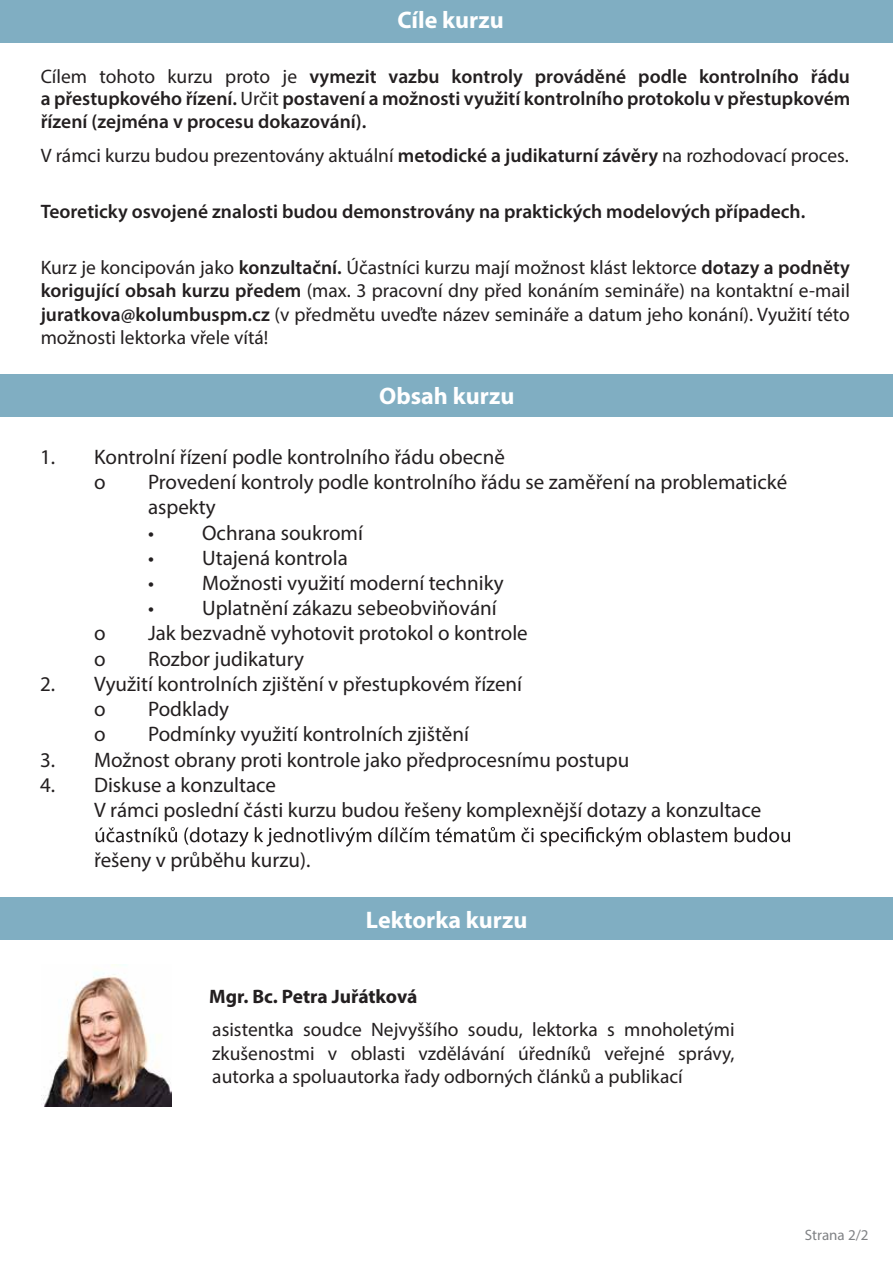
<style>
.page{position:relative;width:893px;height:1263px;background:#fff}
.page>*{position:absolute;margin:0;border:0;box-sizing:border-box;transform-origin:0 0}
.t1{font:700 24px "Myriad Pro";color:#fff}
.t2{font:21px/25.2px "Myriad Pro";color:#231f20}
.t3{font:19.5px/23.4px "Myriad Pro";color:#231f20;text-align:justify}
.t4{font:600 19.5px/22.6px "Myriad Pro";color:#231f20;text-align:justify}
.t5{font:700 19.5px "Myriad Pro";color:#231f20}
.t6{font:15px "Myriad Pro";color:#808285}
.s1{font-weight:400}
.s2{font-weight:600}
</style>
<div class="page">
<div style="left:0;top:1px;width:893px;height:42px;background:#80aec2"></div>
<div style="left:1px;top:897px;width:892px;height:42px;background:#80aec2"></div>
<div style="left:0;top:374px;width:893px;height:42px;background:#80aec2"></div>
<svg style="left:96px;top:827px;width:694px;height:20px"></svg>
<img style="left:41px;top:965px;width:130px;height:141px">
<p class="t1" style="left:397px;top:4px;width:108px">Cíle kurzu</p>
<p class="t4" style="left:41px;top:65px;width:811px"><span class="s1">Cílem tohoto kurzu proto je</span> vymezit vazbu kontroly prováděné podle kontrolního řádu a přestupkového řízení. <span class="s1">Určit</span> postavení a možnosti využití kontrolního protokolu v přestupkovém řízení (zejména v procesu dokazování).</p>
<p class="t3" style="left:41px;top:144px;width:809px">V rámci kurzu budou prezentovány aktuální <span class="s2">metodické a judikaturní závěry</span> na rozhodovací proces.</p>
<p class="t4" style="left:41px;top:200px;width:766px">Teoreticky osvojené znalosti budou demonstrovány na praktických modelových případech.</p>
<p class="t3" style="left:41px;top:255px;width:811px">Kurz je koncipován jako <span class="s2">konzultační.</span> Účastníci kurzu mají možnost klást lektorce <span class="s2">dotazy a podněty korigující obsah kurzu předem</span> (max. 3 pracovní dny před konáním semináře) na kontaktní e-mail <span class="s2">juratkova@kolumbuspm.cz</span> (v předmětu uveďte název semináře a datum jeho konání). Využití této možnosti lektorka vřele vítá!</p>
<p class="t1" style="left:379px;top:381px;width:137px">Obsah kurzu</p>
<p class="t2" style="left:94px;top:444px;width:412px;text-indent:-54px">1. Kontrolní řízení podle kontrolního řádu obecně o</p>
<p class="t2" style="left:148px;top:469px;width:641px">Provedení kontroly podle kontrolního řádu se zaměření na problematické aspekty</p>
<p class="t2" style="left:148px;top:520px;width:216px">• Ochrana soukromí</p>
<p class="t2" style="left:148px;top:545px;width:201px">• Utajená kontrola</p>
<p class="t2" style="left:148px;top:570px;width:357px">• Možnosti využití moderní techniky</p>
<p class="t2" style="left:148px;top:595px;width:350px">• Uplatnění zákazu sebeobviňování</p>
<p class="t2" style="left:94px;top:620px;width:13px">o</p>
<p class="t2" style="left:148px;top:620px;width:381px">Jak bezvadně vyhotovit protokol o kontrole</p>
<p class="t2" style="left:94px;top:646px;width:13px">o</p>
<p class="t2" style="left:148px;top:646px;width:158px">Rozbor judikatury</p>
<p class="t2" style="left:94px;top:671px;width:430px;text-indent:-54px">2. Využití kontrolních zjištění v přestupkovém řízení o</p>
<p class="t2" style="left:148px;top:696px;width:83px">Podklady</p>
<p class="t2" style="left:94px;top:721px;width:13px">o</p>
<p class="t2" style="left:148px;top:721px;width:322px">Podmínky využití kontrolních zjištění</p>
<p class="t2" style="left:40px;top:746px;width:591px">3. Možnost obrany proti kontrole jako předprocesnímu postupu</p>
<p class="t2" style="left:94px;top:772px;width:669px;text-indent:-54px">4. Diskuse a konzultace<br>V rámci poslední části kurzu budou řešeny komplexnější dotazy a konzultace</p>
<p class="t2" style="left:94px;top:847px;width:218px">řešeny v průběhu kurzu).</p>
<p class="t1" style="left:366px;top:905px;width:163px">Lektorka kurzu</p>
<p class="t5" style="left:209px;top:983px;width:210px">Mgr. Bc. Petra Juřátková</p>
<p class="t3" style="left:212px;top:1018px;width:524px">asistentka soudce Nejvyššího soudu, lektorka s mnoholetými zkušenostmi v oblasti vzdělávání úředníků veřejné správy, autorka a spoluautorka řady odborných článků a publikací</p>
<p class="t6" style="left:805px;top:1225px;width:65px">Strana 2/2</p>
</div>
